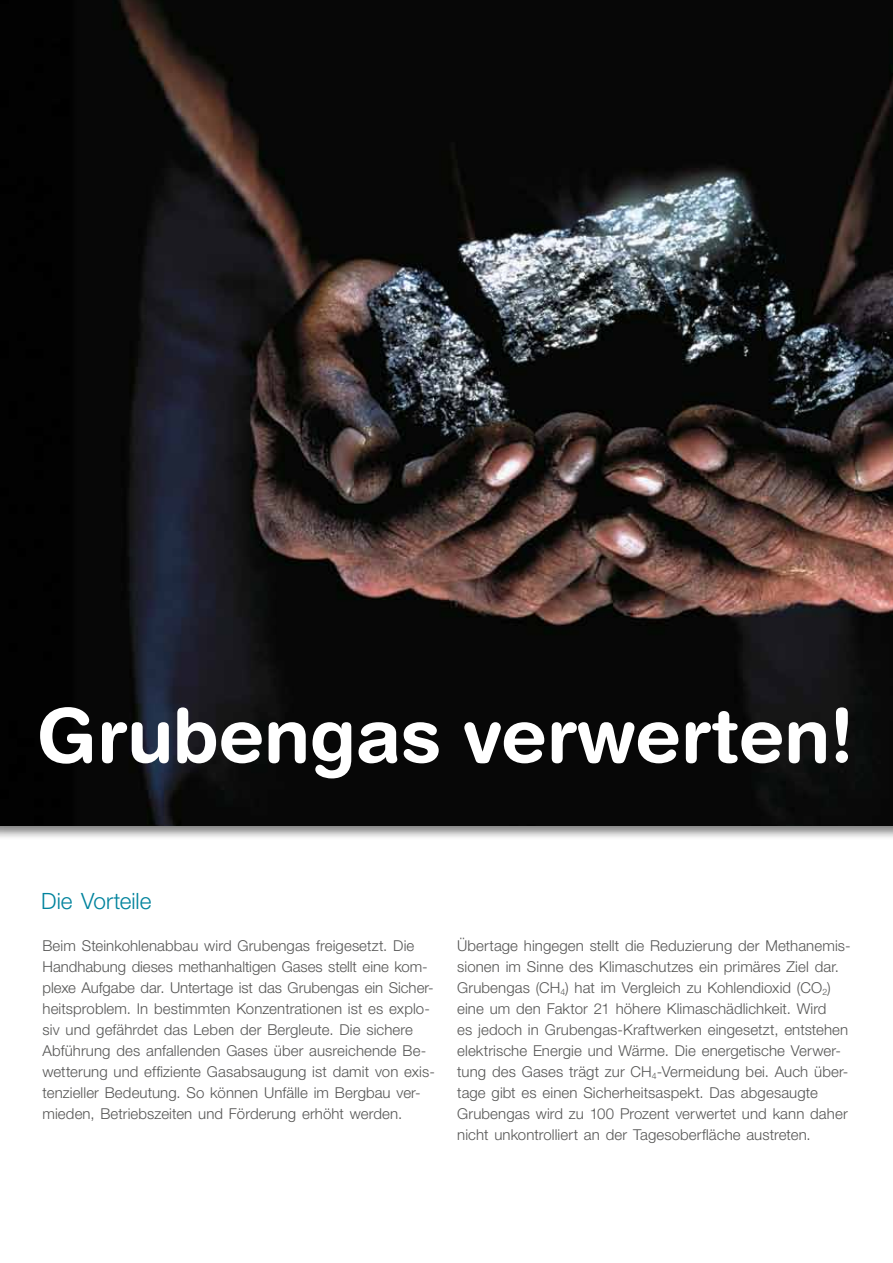
<style>
.page{position:relative;width:893px;height:1263px;background:#fff}
.page>*{position:absolute;margin:0;border:0;box-sizing:border-box;transform-origin:0 0}
.t1{font:700 75px "Helvetica Rounded LT";letter-spacing:-.005em;color:#fff}
.t2{font:300 22.5px "Helvetica Neue LT";color:#00839d}
.t3{font:300 15px/21px "Helvetica Neue LT";letter-spacing:.005em;color:#565655}
</style>
<div class="page">
<img style="left:0;top:0;width:893px;height:825px">
<h1 class="t1" style="left:36px;top:690px;width:819px">Grubengas verwerten!</h1>
<h2 class="t2" style="left:41px;top:888px;width:112px">Die Vorteile</h2>
<p class="t3" style="left:43px;top:935px;width:394px">Beim Steinkohlenabbau wird Grubengas freigesetzt. Die Handhabung dieses methanhaltigen Gases stellt eine kom&shy;plexe Aufgabe dar. Untertage ist das Grubengas ein Sicher&shy;heitsproblem. In bestimmten Konzentrationen ist es explo&shy;siv und gefährdet das Leben der Bergleute. Die sichere Abführung des anfallenden Gases über ausreichende Be&shy;wetterung und effiziente Gasabsaugung ist damit von exis&shy;tenzieller Bedeutung. So können Unfälle im Bergbau ver&shy;mieden, Betriebszeiten und Förderung erhöht werden.</p>
<p class="t3" style="left:457px;top:935px;width:395px">Übertage hingegen stellt die Reduzierung der Methanemis&shy;sionen im Sinne des Klimaschutzes ein primäres Ziel dar.<br>Grubengas (CH<sub>4</sub>) hat im Vergleich zu Kohlendioxid (CO<sub>2</sub>) eine um den Faktor 21 höhere Klimaschädlichkeit. Wird<br>es jedoch in Grubengas-Kraftwerken eingesetzt, entstehen elektrische Energie und Wärme. Die energetische Verwer&shy;tung des Gases trägt zur CH<sub>4</sub>-Vermeidung bei. Auch über&shy;tage gibt es einen Sicherheitsaspekt. Das abgesaugte Grubengas wird zu 100 Prozent verwertet und kann daher nicht unkontrolliert an der Tagesoberfläche austreten.</p>
</div>
